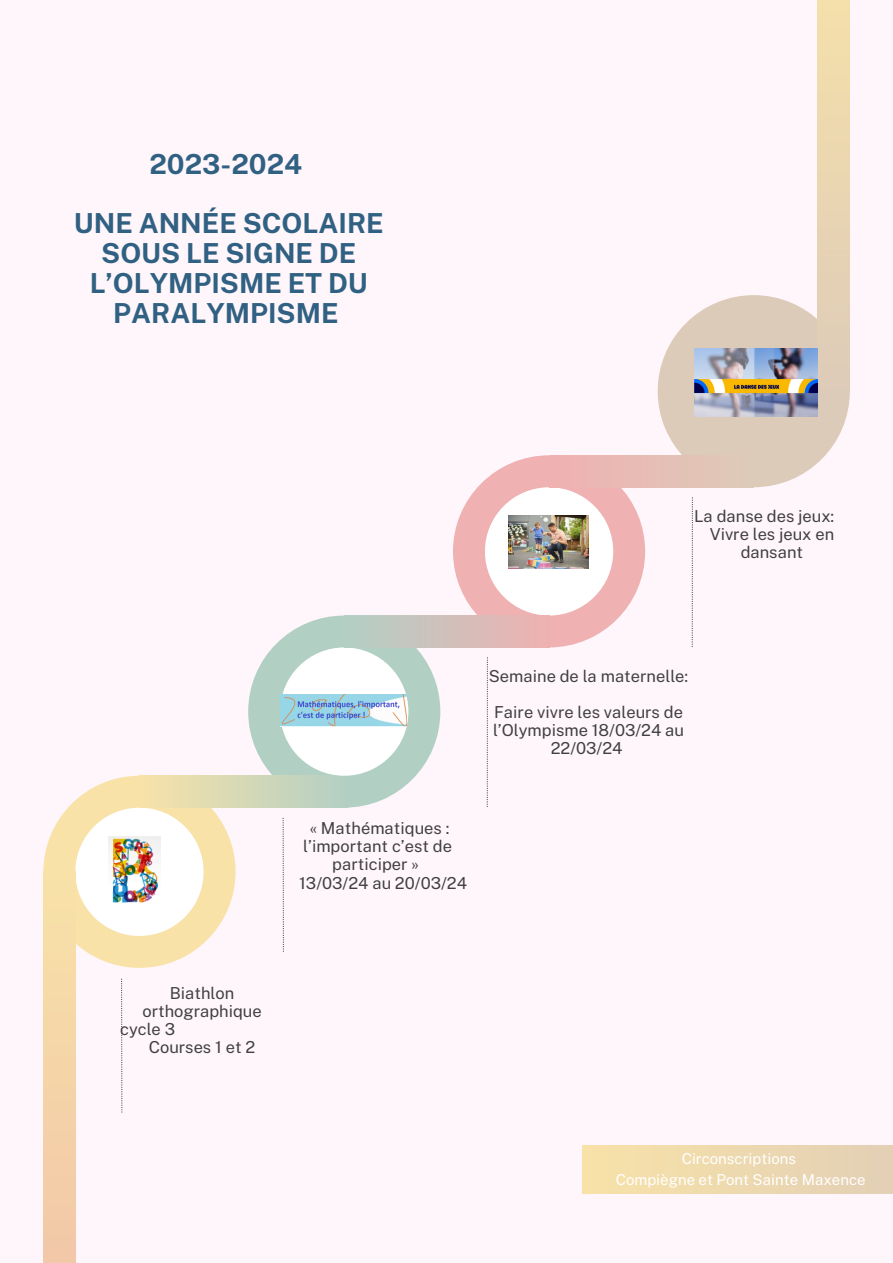
<style>
.page{position:relative;width:893px;height:1263px;background:#fff6fb}
.page>*{position:absolute;margin:0;border:0;box-sizing:border-box;transform-origin:0 0}
.t1{font:700 27.6px/29.8px "Public Sans";color:#316182;text-align:center}
.t2{font:16.5px/18px "Public Sans";color:#404040;text-align:center}
.t3{font:15px "Public Sans";color:#fff}
</style>
<div class="page">
<div style="left:43px;top:776px;width:192px;height:192px;background:#f8e2a8;border-radius:50%"></div>
<div style="left:75px;top:808px;width:129px;height:128px;background:#fff;border-radius:50%"></div>
<div style="left:248px;top:615px;width:192px;height:193px;background:#b2cfc4;border-radius:50%"></div>
<div style="left:139px;top:776px;width:209px;height:32px;background:linear-gradient(to right,#f8e2a8,#b3cfc4)"></div>
<div style="left:280px;top:647px;width:128px;height:129px;background:#fff;border-radius:50%"></div>
<div style="left:453px;top:455px;width:192px;height:192px;background:#efb1b1;border-radius:50%"></div>
<div style="left:485px;top:487px;width:128px;height:128px;background:#fff;border-radius:50%"></div>
<div style="left:344px;top:615px;width:205px;height:32px;background:linear-gradient(to right,#b2cfc4,#eeb1b1)"></div>
<div style="left:657px;top:295px;width:193px;height:192px;background:#ddcbb9;border-radius:50%"></div>
<div style="left:549px;top:455px;width:205px;height:32px;background:#e6beb5"></div>
<div style="left:43px;top:872px;width:32px;height:391px;background:#f5d5a8"></div>
<div style="left:818px;top:0;width:32px;height:391px;background:#e9d5b1"></div>
<svg style="left:121px;top:979px;width:1px;height:133px"></svg>
<svg style="left:282px;top:818px;width:2px;height:134px"></svg>
<svg style="left:487px;top:657px;width:1px;height:150px"></svg>
<svg style="left:691px;top:497px;width:2px;height:150px"></svg>
<div style="left:583px;top:1146px;width:310px;height:47px;background:#edd9af"></div>
<img style="left:109px;top:837px;width:52px;height:66px">
<img style="left:694px;top:348px;width:124px;height:69px">
<img style="left:509px;top:515px;width:80px;height:54px">
<img style="left:280px;top:694px;width:127px;height:33px">
<p class="t1" style="left:149px;top:149px;width:154px">2023-2024</p>
<p class="t1" style="left:74px;top:209px;width:311px">UNE ANNÉE SCOLAIRE<br>SOUS LE SIGNE DE<br>L’OLYMPISME ET DU<br>PARALYMPISME</p>
<p class="t2" style="left:694px;top:507px;width:142px">La danse des jeux:</p>
<p class="t2" style="left:709px;top:525px;width:126px">Vivre les jeux en</p>
<p class="t2" style="left:740px;top:543px;width:64px">dansant</p>
<p class="t2" style="left:170px;top:984px;width:66px">Biathlon</p>
<p class="t2" style="left:142px;top:1002px;width:121px">orthographique</p>
<p class="t2" style="left:120px;top:1020px;width:56px">cycle 3</p>
<p class="t2" style="left:149px;top:1038px;width:108px">Courses 1 et 2</p>
<p class="t2" style="left:489px;top:667px;width:201px">Semaine de la maternelle:</p>
<p class="t2" style="left:493px;top:703px;width:192px">Faire vivre les valeurs de l’Olympisme 18/03/24 au<br>22/03/24</p>
<p class="t2" style="left:303px;top:819px;width:150px">« Mathématiques : l’important c’est de participer »</p>
<p class="t2" style="left:299px;top:874px;width:169px">13/03/24 au 20/03/24</p>
<p class="t3" style="left:681px;top:1150px;width:116px">Circonscriptions</p>
<p class="t3" style="left:615px;top:1171px;width:251px">Compiègne et Pont Sainte Maxence</p>
</div>
